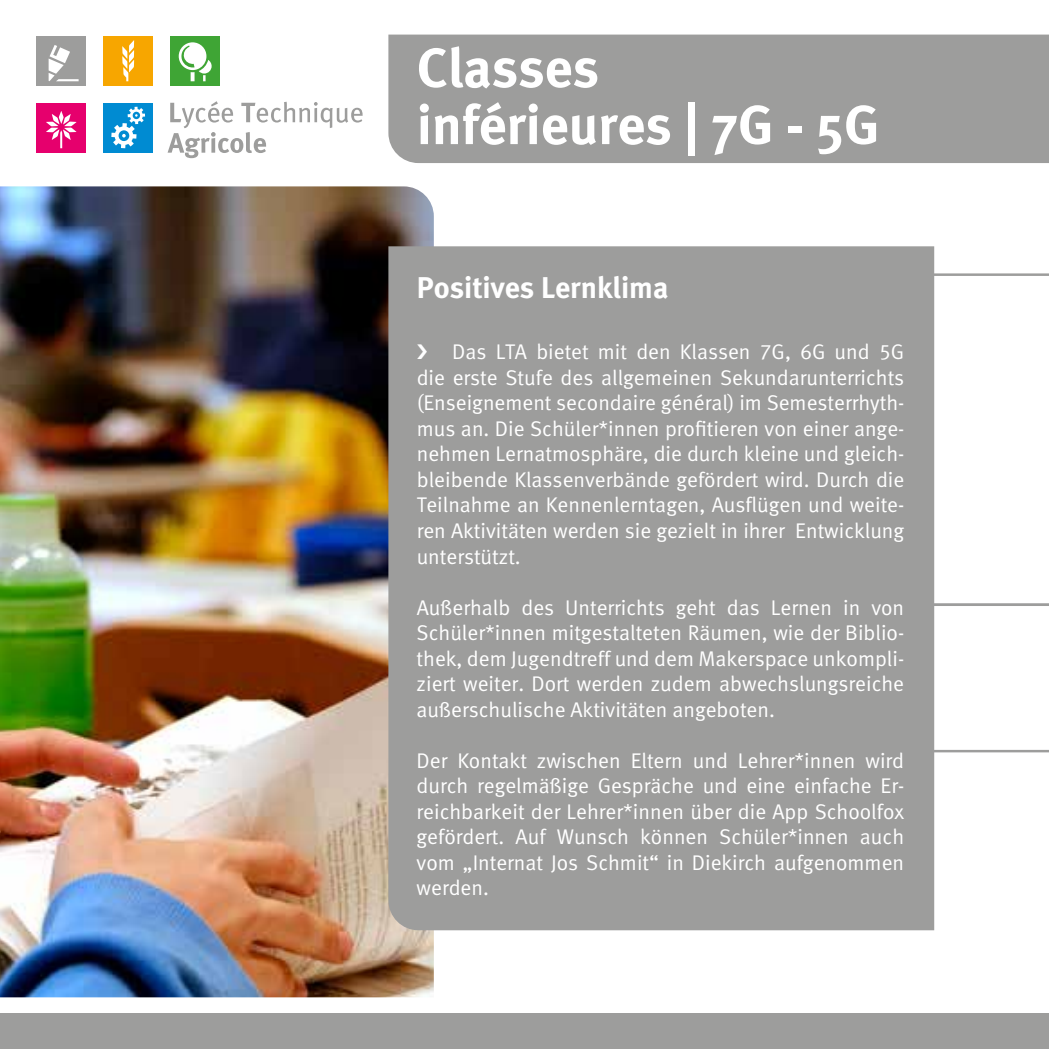
<style>
.page{position:relative;width:1049px;height:1049px;background:#fff}
.page>*{position:absolute;margin:0;border:0;box-sizing:border-box;transform-origin:0 0}
.t1{font:700 55px "Meta";color:#fff}
.t2{font:700 30px "Meta";color:#fff}
.t3{font:21.25px/25.5px "Meta Normal LF";color:#fff;text-align:justify}
</style>
<div class="page">
<div style="left:0;top:1013px;width:1049px;height:36px;background:#9d9d9c"></div>
<div style="left:388px;top:35px;width:661px;height:128px;background:#9d9d9c"></div>
<svg style="left:168px;top:101px;width:195px;height:57px"></svg>
<div style="left:103px;top:103px;width:50px;height:50px;background:#008bd2"></div>
<svg style="left:111px;top:107px;width:34px;height:41px"></svg>
<div style="left:36px;top:103px;width:50px;height:50px;background:#e6006d"></div>
<svg style="left:46px;top:111px;width:30px;height:37px"></svg>
<div style="left:36px;top:36px;width:50px;height:50px;background:#9d9d9c"></div>
<svg style="left:49px;top:45px;width:30px;height:36px"></svg>
<div style="left:170px;top:36px;width:50px;height:50px;background:#3fa535"></div>
<svg style="left:179px;top:42px;width:33px;height:39px"></svg>
<div style="left:103px;top:36px;width:50px;height:50px;background:#f7a600"></div>
<svg style="left:122px;top:40px;width:12px;height:41px"></svg>
<img style="left:0;top:186px;width:434px;height:811px">
<div style="left:388px;top:246px;width:546px;height:684px;background:#9d9d9c"></div>
<hr style="left:918px;top:273px;width:131px;height:3px;background:#9d9d9c">
<hr style="left:918px;top:603px;width:131px;height:3px;background:#9d9d9c">
<hr style="left:918px;top:750px;width:131px;height:2px;background:#9d9d9c">
<svg style="left:417px;top:344px;width:10px;height:15px"></svg>
<h1 class="t1" style="left:417px;top:35px;width:184px">Classes</h1>
<h1 class="t1" style="left:417px;top:92px;width:464px">inférieures | 7G - 5G</h1>
<h2 class="t2" style="left:417px;top:270px;width:253px">Positives Lernklima</h2>
<p class="t3" style="left:417px;top:339px;width:489px;text-indent:36px">Das LTA bietet mit den Klassen 7G, 6G und 5G die erste Stufe des allgemeinen Sekundarunterrichts (Enseignement secondaire général) im Semesterrhyth&shy;mus an. Die Schüler*innen profitieren von einer ange&shy;nehmen Lernatmosphäre, die durch kleine und gleich&shy;bleibende Klassenverbände gefördert wird. Durch die Teilnahme an Kennenlerntagen, Ausflügen und weite&shy;ren Aktivitäten werden sie gezielt in ihrer Entwicklung unterstützt.</p>
<p class="t3" style="left:417px;top:594px;width:489px">Außerhalb des Unterrichts geht das Lernen in von Schüler*innen mitgestalteten Räumen, wie der Biblio&shy;thek, dem Jugendtreff und dem Makerspace unkompli&shy;ziert weiter. Dort werden zudem abwechslungsreiche außerschulische Aktivitäten angeboten.</p>
<p class="t3" style="left:417px;top:747px;width:489px">Der Kontakt zwischen Eltern und Lehrer*innen wird durch regelmäßige Gespräche und eine einfache Er&shy;reichbarkeit der Lehrer*innen über die App Schoolfox gefördert. Auf Wunsch können Schüler*innen auch vom „Internat Jos Schmit“ in Diekirch aufgenommen werden.</p>
</div>
